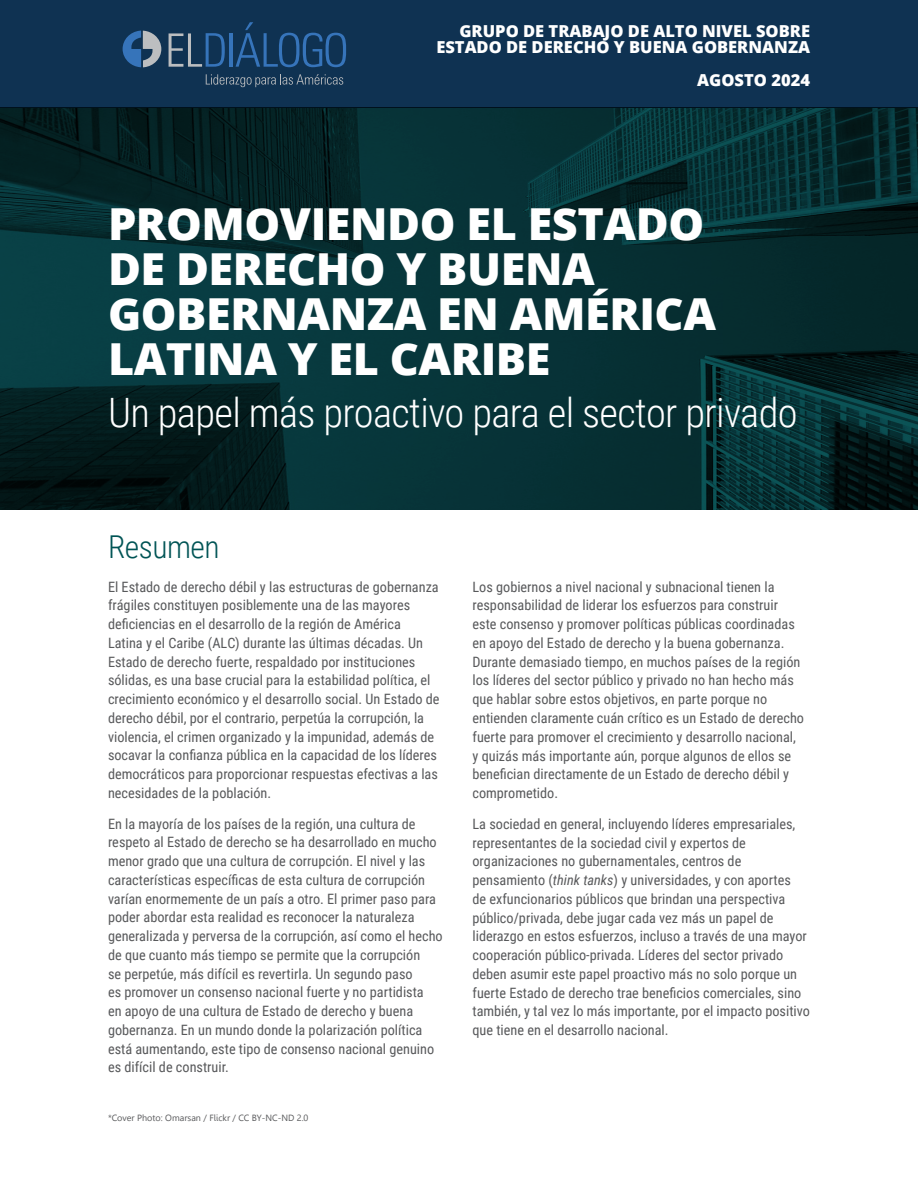
<style>
.page{position:relative;width:918px;height:1188px;background:#fff}
.page>*{position:absolute;margin:0;border:0;box-sizing:border-box;transform-origin:0 0}
.t1{font:800 44.1px/45px "Open Sans";letter-spacing:-.01em;color:#fff}
.t2{font:300 40.5px "Roboto Condensed";letter-spacing:-.015em;color:#fff}
.t3{font:300 31.5px "Roboto Condensed";letter-spacing:-.015em;color:#005455}
.t4{font:800 16.5px/16.5px "Open Sans";color:#fff;text-align:right}
.t5{font:14.25px/18.8px "Roboto Condensed";color:#58595b}
.t6{font:9px "Leelawadee";color:#58595b}
.s1{font-style:italic}
</style>
<div class="page">
<div style="left:0;top:0;width:918px;height:108px;background:#0f3252"></div>
<svg style="left:169px;top:33px;width:56px;height:34px"></svg>
<hr style="left:230px;top:33px;width:3px;height:34px;background:#3674ba">
<svg style="left:236px;top:22px;width:110px;height:45px"></svg>
<svg style="left:123px;top:31px;width:38px;height:36px"></svg>
<svg style="left:206px;top:74px;width:137px;height:13px"></svg>
<svg style="left:0;top:108px;width:918px;height:402px;background:#062d31"></svg>
<p class="t4" style="left:436px;top:22px;width:375px">GRUPO DE TRABAJO DE ALTO NIVEL SOBRE<br>ESTADO DE DERECHO Y BUENA GOBERNANZA</p>
<p class="t4" style="left:697px;top:71px;width:114px">AGOSTO 2024</p>
<h1 class="t1" style="left:108px;top:199px;width:610px">PROMOVIENDO EL ESTADO<br>DE DERECHO Y BUENA<br>GOBERNANZA EN AMÉRICA<br>LATINA Y EL CARIBE</h1>
<h2 class="t2" style="left:108px;top:384px;width:691px">Un papel más proactivo para el sector privado</h2>
<h3 class="t3" style="left:108px;top:525px;width:113px">Resumen</h3>
<p class="t5" style="left:108px;top:577px;width:333px">El Estado de derecho débil y las estructuras de gobernanza frágiles constituyen posiblemente una de las mayores deficiencias en el desarrollo de la región de América<br>Latina y el Caribe (ALC) durante las últimas décadas. Un Estado de derecho fuerte, respaldado por instituciones sólidas, es una base crucial para la estabilidad política, el crecimiento económico y el desarrollo social. Un Estado de derecho débil, por el contrario, perpetúa la corrupción, la violencia, el crimen organizado y la impunidad, además de socavar la confianza pública en la capacidad de los líderes democráticos para proporcionar respuestas efectivas a las necesidades de la población.</p>
<p class="t5" style="left:108px;top:814px;width:336px">En la mayoría de los países de la región, una cultura de respeto al Estado de derecho se ha desarrollado en mucho menor grado que una cultura de corrupción. El nivel y las características específicas de esta cultura de corrupción varían enormemente de un país a otro. El primer paso para poder abordar esta realidad es reconocer la naturaleza generalizada y perversa de la corrupción, así como el hecho de que cuanto más tiempo se permite que la corrupción<br>se perpetúe, más difícil es revertirla. Un segundo paso<br>es promover un consenso nacional fuerte y no partidista<br>en apoyo de una cultura de Estado de derecho y buena gobernanza. En un mundo donde la polarización política está aumentando, este tipo de consenso nacional genuino es difícil de construir.</p>
<p class="t6" style="left:108px;top:1113px;width:202px">*Cover Photo: Omarsan / Flickr / CC BY-NC-ND 2.0</p>
<p class="t5" style="left:473px;top:577px;width:333px">Los gobiernos a nivel nacional y subnacional tienen la responsabilidad de liderar los esfuerzos para construir este consenso y promover políticas públicas coordinadas en apoyo del Estado de derecho y la buena gobernanza.<br>Durante demasiado tiempo, en muchos países de la región los líderes del sector público y privado no han hecho más que hablar sobre estos objetivos, en parte porque no entienden claramente cuán crítico es un Estado de derecho fuerte para promover el crecimiento y desarrollo nacional, y quizás más importante aún, porque algunos de ellos se benefician directamente de un Estado de derecho débil y comprometido.</p>
<p class="t5" style="left:473px;top:814px;width:339px">La sociedad en general, incluyendo líderes empresariales, representantes de la sociedad civil y expertos de organizaciones no gubernamentales, centros de pensamiento (<span class="s1">think tanks</span>) y universidades, y con aportes<br>de exfuncionarios públicos que brindan una perspectiva público/privada, debe jugar cada vez más un papel de liderazgo en estos esfuerzos, incluso a través de una mayor cooperación público-privada. Líderes del sector privado deben asumir este papel proactivo más no solo porque un fuerte Estado de derecho trae beneficios comerciales, sino también, y tal vez lo más importante, por el impacto positivo que tiene en el desarrollo nacional.</p>
</div>
